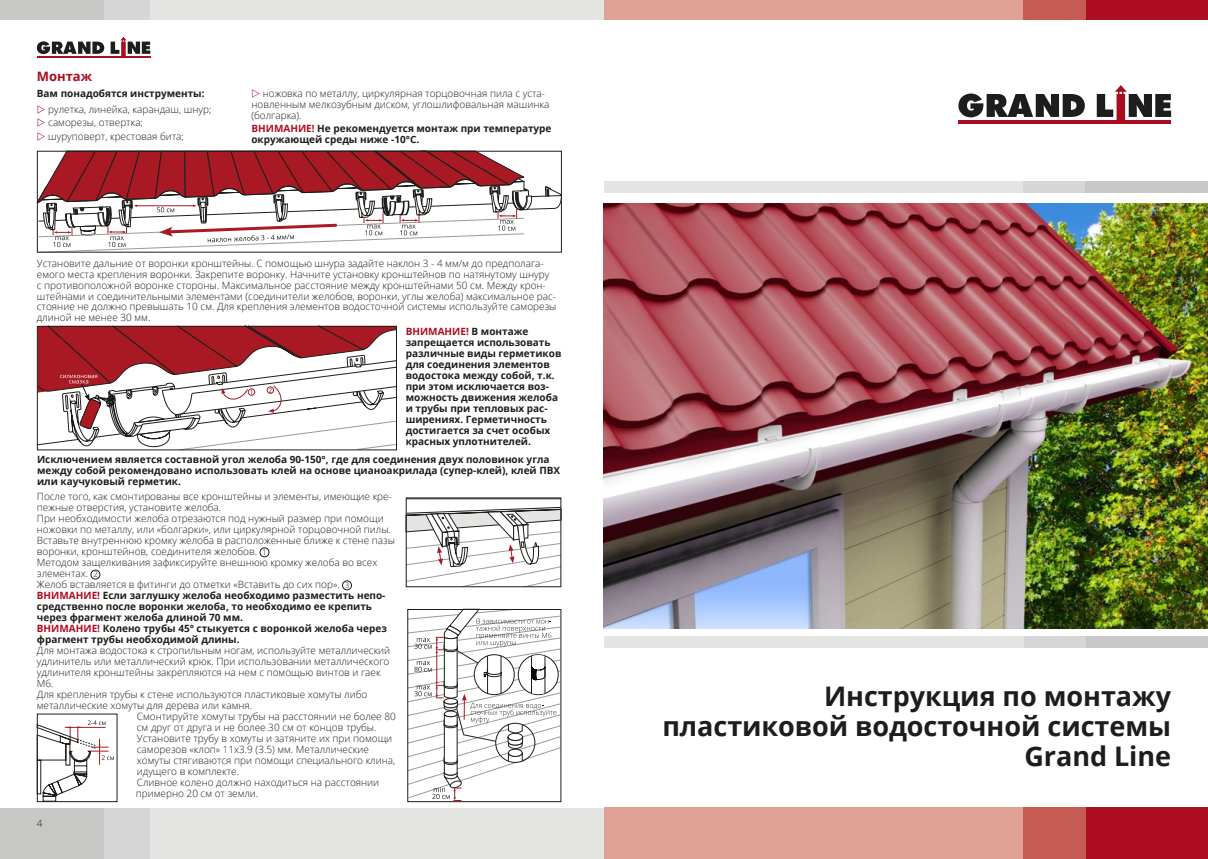
<style>
.page{position:relative;width:1208px;height:859px;background:#fff}
.page>*{position:absolute;margin:0;border:0;box-sizing:border-box;transform-origin:0 0}
.загаловок_красный_13{font:700 27px/30px "Open Sans";color:#1d1d1b;text-align:right}
.загаловок_красный_13-2{font:700 13px "Open Sans";color:#ac0d20}
.text_10__11__2_osnov{font:300 10px/11px "Open Sans";color:#1d1d1b}
.text_10__11__2_osnov-2{font:700 10px/11px "Open Sans";color:#1d1d1b}
.s1{color:#ac0d20}
.s2{font-size:8px}
</style>
<div class="page">
<div style="left:0;top:808px;width:1208px;height:51px;background:#e4e4e3"></div>
<div style="left:0;top:808px;width:150px;height:51px;background:#d6d6d6"></div>
<div style="left:0;top:808px;width:103px;height:51px;background:#c7c7c6"></div>
<div style="left:0;top:0;width:1208px;height:20px;background:#e4e4e3"></div>
<div style="left:0;top:0;width:150px;height:20px;background:#d6d6d6"></div>
<div style="left:0;top:0;width:103px;height:20px;background:#c7c7c6"></div>
<hr style="left:37px;top:56px;width:113px;height:2px;background:#ab0d20">
<svg style="left:111px;top:37px;width:39px;height:19px"></svg>
<svg style="left:37px;top:41px;width:67px;height:13px"></svg>
<div style="left:604px;top:0;width:419px;height:20px;background:#dfa195"></div>
<div style="left:604px;top:808px;width:419px;height:51px;background:#dfa195"></div>
<div style="left:1023px;top:0;width:185px;height:20px;background:#c55b52"></div>
<div style="left:1023px;top:808px;width:185px;height:51px;background:#c55b52"></div>
<div style="left:1086px;top:0;width:122px;height:20px;background:#ac0d20"></div>
<div style="left:1086px;top:808px;width:122px;height:51px;background:#ac0d20"></div>
<div style="left:604px;top:636px;width:604px;height:12px;background:#e4e4e3"></div>
<div style="left:1023px;top:636px;width:176px;height:12px;background:#d6d6d6"></div>
<div style="left:1086px;top:636px;width:122px;height:12px;background:#c7c7c6"></div>
<div style="left:604px;top:181px;width:600px;height:12px;background:#e4e4e3"></div>
<div style="left:1023px;top:181px;width:175px;height:12px;background:#d6d6d6"></div>
<div style="left:1085px;top:181px;width:123px;height:12px;background:#c7c7c6"></div>
<hr style="left:958px;top:120px;width:213px;height:4px;background:#ab0d20">
<svg style="left:1096px;top:85px;width:75px;height:35px"></svg>
<svg style="left:958px;top:94px;width:126px;height:23px"></svg>
<img style="left:604px;top:203px;width:604px;height:426px">
<div style="left:260px;top:548px;width:9px;height:9px;border:1px solid #1d1d1b;border-radius:50%"></div>
<div style="left:91px;top:570px;width:9px;height:9px;border:1px solid #1d1d1b;border-radius:50%"></div>
<div style="left:342px;top:581px;width:10px;height:9px;border:1px solid #1d1d1b;border-radius:50%"></div>
<svg style="left:36px;top:150px;width:526px;height:103px"></svg>
<svg style="left:405px;top:498px;width:157px;height:90px"></svg>
<svg style="left:407px;top:608px;width:154px;height:193px"></svg>
<svg style="left:37px;top:720px;width:77px;height:82px"></svg>
<svg style="left:36px;top:325px;width:361px;height:125px"></svg>
<p class="загаловок_красный_13-2" style="left:37px;top:67px;width:57px">Монтаж</p>
<p class="text_10__11__2_osnov-2" style="left:37px;top:88px;width:169px">Вам понадобятся инструменты:</p>
<p class="text_10__11__2_osnov" style="left:48px;top:103px;width:165px">рулетка, линейка, карандаш, шнур;</p>
<p class="text_10__11__2_osnov" style="left:48px;top:117px;width:96px">саморезы, отвертка;</p>
<p class="text_10__11__2_osnov" style="left:48px;top:130px;width:137px">шуруповерт, крестовая бита;</p>
<p class="text_10__11__2_osnov" style="left:251px;top:88px;width:299px;text-indent:11px">ножовка по металлу, циркулярная торцовочная пила с уста&shy;новленным мелкозубным диском, углошлифовальная машинка (болгарка).</p>
<p class="text_10__11__2_osnov-2" style="left:251px;top:123px;width:302px"><span class="s1">ВНИМАНИЕ!</span> Не рекомендуется монтаж при температуре окружающей среды ниже -10°С.</p>
<p class="text_10__11__2_osnov" style="left:37px;top:258px;width:521px">Установите дальние от воронки кронштейны. С помощью шнура задайте наклон 3 - 4 мм/м до предполага&shy;емого места крепления воронки. Закрепите воронку. Начните установку кронштейнов по натянутому шнуру с противоположной воронке стороны. Максимальное расстояние между кронштейнами 50 см. Между крон&shy;штейнами и соединительными элементами (соединители желобов, воронки, углы желоба) максимальное рас&shy;стояние не должно превышать 10 см. Для крепления элементов водосточной системы используйте саморезы длиной не менее 30 мм.</p>
<p class="text_10__11__2_osnov-2" style="left:406px;top:325px;width:157px"><span class="s1">ВНИМАНИЕ!</span> В монтаже запрещается использовать различные виды герметиков для соединения элементов водостока между собой, т.к. при этом исключается воз&shy;можность движения желоба и трубы при тепловых рас&shy;ширениях. Герметичность достигается за счет особых красных уплотнителей.</p>
<p class="text_10__11__2_osnov-2" style="left:37px;top:453px;width:525px">Исключением является составной угол желоба 90-150°, где для соединения двух половинок угла между собой рекомендовано использовать клей на основе цианоакрилада (супер-клей), клей ПВХ или каучуковый герметик.</p>
<p class="text_10__11__2_osnov" style="left:37px;top:491px;width:356px">После того, как смонтированы все кронштейны и элементы, имеющие кре&shy;пежные отверстия, установите желоба.</p>
<p class="text_10__11__2_osnov" style="left:37px;top:513px;width:356px">При необходимости желоба отрезаются под нужный размер при помощи ножовки по металлу, или «болгарки», или циркулярной торцовочной пилы.</p>
<p class="text_10__11__2_osnov" style="left:37px;top:535px;width:359px">Вставьте внутреннюю кромку желоба в расположенные ближе к стене пазы воронки, кронштейнов, соединителя желобов. <span class="s2">1</span></p>
<p class="text_10__11__2_osnov" style="left:37px;top:557px;width:342px">Методом защелкивания зафиксируйте внешнюю кромку желоба во всех элементах. <span class="s2">2</span></p>
<p class="text_10__11__2_osnov" style="left:37px;top:579px;width:314px">Желоб вставляется в фитинги до отметки «Вставить до сих пор». <span class="s2">3</span></p>
<p class="text_10__11__2_osnov-2" style="left:37px;top:590px;width:350px"><span class="s1">ВНИМАНИЕ!</span> Если заглушку желоба необходимо разместить непо&shy;средственно после воронки желоба, то необходимо ее крепить через фрагмент желоба длиной 70 мм.</p>
<p class="text_10__11__2_osnov-2" style="left:37px;top:623px;width:351px"><span class="s1">ВНИМАНИЕ!</span> Колено трубы 45° стыкуется с воронкой желоба через фрагмент трубы необходимой длины.</p>
<p class="text_10__11__2_osnov" style="left:37px;top:645px;width:355px">Для монтажа водостока к стропильным ногам, используйте металлический удлинитель или металлический крюк. При использовании металлического удлинителя кронштейны закрепляются на нем с помощью винтов и гаек М6.</p>
<p class="text_10__11__2_osnov" style="left:37px;top:689px;width:332px">Для крепления трубы к стене используются пластиковые хомуты либо металлические хомуты для дерева или камня.</p>
<p class="text_10__11__2_osnov" style="left:137px;top:711px;width:260px">Смонтируйте хомуты трубы на расстоянии не более 80 см друг от друга и не более 30 см от концов трубы.</p>
<p class="text_10__11__2_osnov" style="left:137px;top:733px;width:260px">Установите трубу в хомуты и затяните их при помощи саморезов «клоп» 11х3.9 (3.5) мм. Металлические хомуты стягиваются при помощи специального клина, идущего в комплекте.</p>
<p class="text_10__11__2_osnov" style="left:136px;top:777px;width:245px">Сливное колено должно находиться на расстоянии примерно 20 см от земли.</p>
<p class="text_10__11__2_osnov" style="left:37px;top:817px;width:7px">4</p>
<p class="загаловок_красный_13" style="left:662px;top:681px;width:510px">Инструкция по монтажу пластиковой водосточной системы</p>
<p class="загаловок_красный_13" style="left:1024px;top:741px;width:148px">Grand Line</p>
</div>
